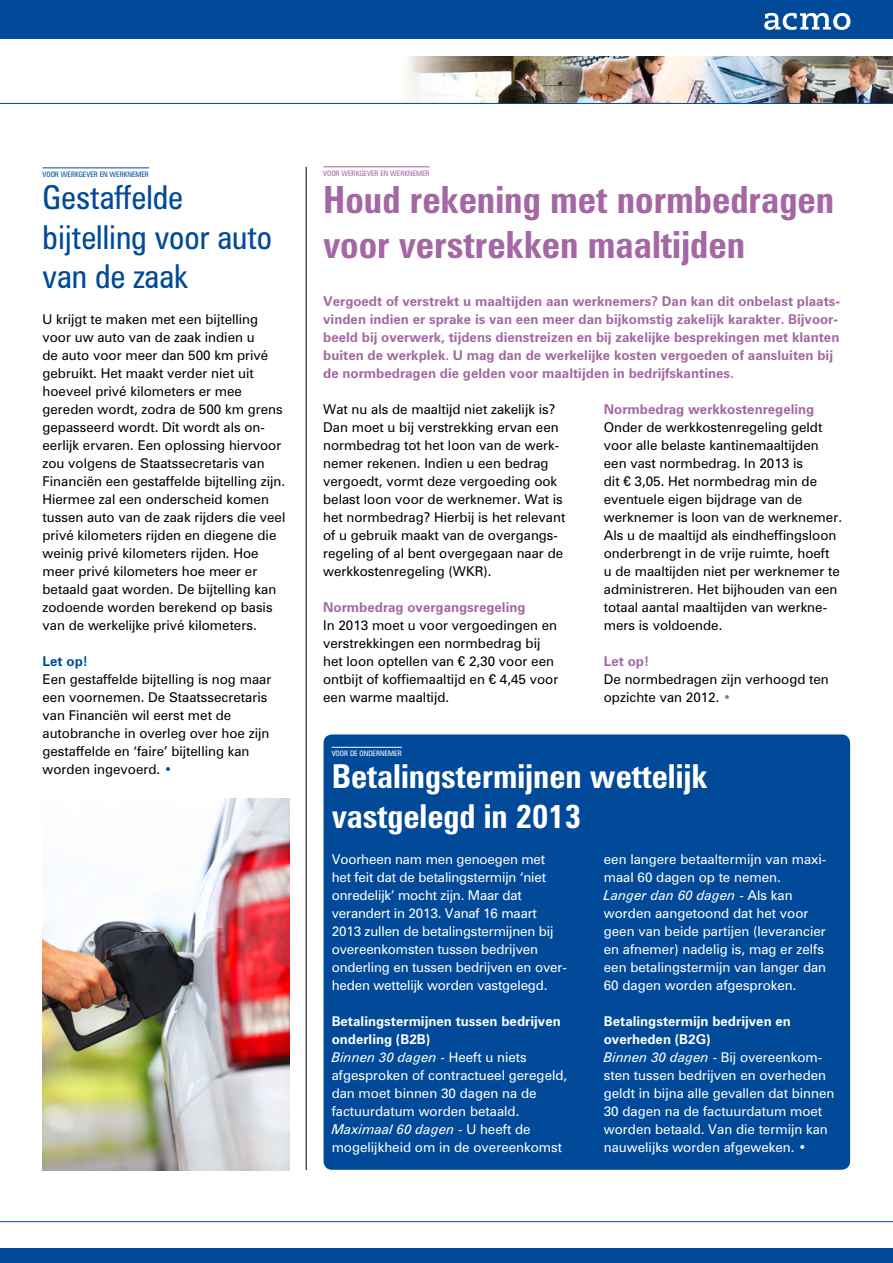
<style>
.page{position:relative;width:893px;height:1263px;background:#fff}
.page>*{position:absolute;margin:0;border:0;box-sizing:border-box;transform-origin:0 0}
.t1{font:700 condensed 37.5px/45px "Zurich BT";color:#a467a3}
.t2{font:700 condensed 33px/39.6px "Zurich BT";color:#fff}
.t3{font:condensed 33px/39.6px "Zurich BT";color:#004a99}
.t4{font:13.5px/18px "Zurich BT";color:#000}
.t5{font:13.5px/18px "Zurich BT";color:#fff}
.t6{font:700 13.5px/18px "Zurich BT";color:#a467a3}
.t7{font:700 13.5px "Zurich BT";color:#004a99}
.t8{font:condensed 7.5px "Zurich BT";color:#a467a3}
.t9{font:condensed 7.5px "Zurich BT";color:#004a99}
.t10{font:condensed 7.5px "Zurich BT";color:#fff}
.s1{color:#004a99}
.s2{color:#a467a3}
.s3{font-weight:700}
.s4{font-style:italic}
</style>
<div class="page">
<div style="left:0;top:0;width:893px;height:38px;background:#004a99"></div>
<img style="left:329px;top:57px;width:564px;height:46px">
<svg style="left:764px;top:13px;width:86px;height:17px"></svg>
<div style="left:0;top:1248px;width:893px;height:15px;background:#004a99"></div>
<hr style="left:0;top:103px;width:893px;height:1px;background:#004a99">
<hr style="left:0;top:1221px;width:893px;height:1px;background:#004a99">
<div style="left:324px;top:734px;width:526px;height:436px;background:#004a99;border-radius:9px"></div>
<hr style="left:323px;top:166px;width:107px;height:1px;background:#a467a3">
<hr style="left:306px;top:167px;width:1px;height:1003px;background:#000">
<hr style="left:332px;top:747px;width:70px;height:1px;background:#fff">
<hr style="left:43px;top:167px;width:106px;height:1px;background:#004a99">
<img style="left:43px;top:798px;width:246px;height:372px">
<p class="t9" style="left:43px;top:170px;width:108px">VOOR WERKGEVER EN WERKNEMER</p>
<h2 class="t3" style="left:43px;top:177px;width:231px">Gestaffelde bijtelling voor auto van de zaak</h2>
<p class="t4" style="left:43px;top:310px;width:244px">U krijgt te maken met een bijtelling voor uw auto van de zaak indien u<br>de auto voor meer dan 500 km privé gebruikt. Het maakt verder niet uit hoeveel privé kilometers er mee gereden wordt, zodra de 500 km grens gepasseerd wordt. Dit wordt als on&shy;eerlijk ervaren. Een oplossing hiervoor zou volgens de Staatssecretaris van Financiën een gestaffelde bijtelling zijn.<br>Hiermee zal een onderscheid komen tussen auto van de zaak rijders die veel privé kilometers rijden en diegene die weinig privé kilometers rijden. Hoe meer privé kilometers hoe meer er betaald gaat worden. De bijtelling kan zodoende worden berekend op basis van de werkelijke privé kilometers.</p>
<p class="t7" style="left:43px;top:653px;width:47px">Let op!</p>
<p class="t4" style="left:43px;top:670px;width:230px">Een gestaffelde bijtelling is nog maar een voornemen. De Staatssecretaris van Financiën wil eerst met de autobranche in overleg over hoe zijn gestaffelde en ‘faire’ bijtelling kan worden ingevoerd. <span class="s1">•</span></p>
<p class="t8" style="left:323px;top:169px;width:108px">VOOR WERKGEVER EN WERKNEMER</p>
<h1 class="t1" style="left:323px;top:177px;width:513px">Houd rekening met normbedragen voor verstrekken maaltijden</h1>
<p class="t6" style="left:323px;top:292px;width:519px">Vergoedt of verstrekt u maaltijden aan werknemers? Dan kan dit onbelast plaats&shy;vinden indien er sprake is van een meer dan bijkomstig zakelijk karakter. Bijvoor&shy;beeld bij overwerk, tijdens dienstreizen en bij zakelijke besprekingen met klanten buiten de werkplek. U mag dan de werkelijke kosten vergoeden of aansluiten bij de normbedragen die gelden voor maaltijden in bedrijfskantines.</p>
<p class="t4" style="left:323px;top:400px;width:244px">Wat nu als de maaltijd niet zakelijk is?<br>Dan moet u bij verstrekking ervan een normbedrag tot het loon van de werk&shy;nemer rekenen. Indien u een bedrag vergoedt, vormt deze vergoeding ook belast loon voor de werknemer. Wat is het normbedrag? Hierbij is het relevant of u gebruik maakt van de overgangs&shy;regeling of al bent overgegaan naar de werkkostenregeling (WKR).</p>
<p class="t6" style="left:323px;top:598px;width:204px">Normbedrag overgangsregeling</p>
<p class="t4" style="left:323px;top:616px;width:237px">In 2013 moet u voor vergoedingen en verstrekkingen een normbedrag bij het loon optellen van € 2,30 voor een ontbijt of koffiemaaltijd en € 4,45 voor een warme maaltijd.</p>
<p class="t6" style="left:604px;top:400px;width:212px">Normbedrag werkkostenregeling</p>
<p class="t4" style="left:604px;top:418px;width:240px">Onder de werkkostenregeling geldt voor alle belaste kantinemaaltijden een vast normbedrag. In 2013 is<br>dit € 3,05. Het normbedrag min de eventuele eigen bijdrage van de werknemer is loon van de werknemer.<br>Als u de maaltijd als eindheffingsloon onderbrengt in de vrije ruimte, hoeft<br>u de maaltijden niet per werknemer te administreren. Het bijhouden van een totaal aantal maaltijden van werkne&shy;mers is voldoende.</p>
<p class="t6" style="left:604px;top:652px;width:47px">Let op!</p>
<p class="t4" style="left:604px;top:670px;width:227px">De normbedragen zijn verhoogd ten opzichte van 2012. <span class="s2">•</span></p>
<p class="t10" style="left:332px;top:749px;width:72px">VOOR DE ONDERNEMER</p>
<h2 class="t2" style="left:332px;top:756px;width:377px">Betalingstermijnen wettelijk vastgelegd in 2013</h2>
<p class="t5" style="left:332px;top:850px;width:237px">Voorheen nam men genoegen met het feit dat de betalingstermijn ‘niet onredelijk’ mocht zijn. Maar dat verandert in 2013. Vanaf 16 maart 2013 zullen de betalingstermijnen bij overeenkomsten tussen bedrijven onderling en tussen bedrijven en over&shy;heden wettelijk worden vastgelegd.</p>
<p class="t5" style="left:332px;top:1012px;width:237px"><span class="s3">Betalingstermijnen tussen bedrijven onderling (B2B)<br></span><span class="s4">Binnen 30 dagen</span> - Heeft u niets afgesproken of contractueel geregeld, dan moet binnen 30 dagen na de factuurdatum worden betaald.<br><span class="s4">Maximaal 60 dagen</span> - U heeft de mogelijkheid om in de overeenkomst</p>
<p class="t5" style="left:604px;top:850px;width:224px">een langere betaaltermijn van maxi&shy;maal 60 dagen op te nemen.<br><span class="s4">Langer dan 60 dagen</span> - Als kan worden aangetoond dat het voor geen van beide partijen (leverancier en afnemer) nadelig is, mag er zelfs een betalingstermijn van langer dan<br>60 dagen worden afgesproken.</p>
<p class="t5" style="left:604px;top:1012px;width:232px"><span class="s3">Betalingstermijn bedrijven en overheden (B2G)<br></span><span class="s4">Binnen 30 dagen</span> - Bij overeenkom&shy;sten tussen bedrijven en overheden geldt in bijna alle gevallen dat binnen<br>30 dagen na de factuurdatum moet worden betaald. Van die termijn kan nauwelijks worden afgeweken. •</p>
</div>
